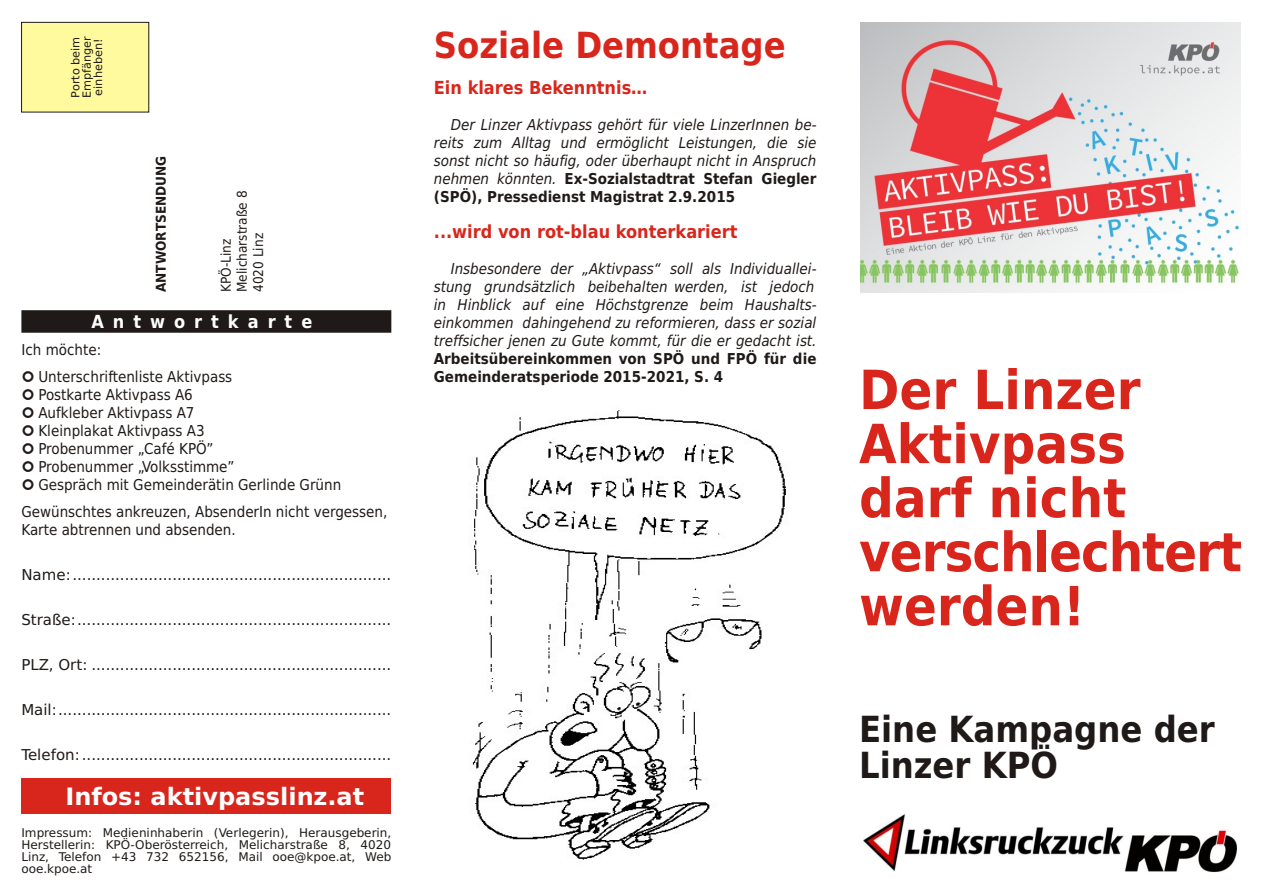
<style>
.page{position:relative;width:1263px;height:894px;background:#fff}
.page>*{position:absolute;margin:0;border:0;box-sizing:border-box;transform-origin:0 0}
.t1{font:700 54px/54px "DejaVu Sans Condensed";color:#d9261c}
.t2{font:700 36px/36px "DejaVu Sans Condensed";color:#1f1a17}
.t3{font:700 36px "DejaVu Sans Condensed";color:#d9261c}
.t4{font:700 24px "DejaVu Sans";color:#fff}
.t5{font:700 18px "DejaVu Sans Condensed";color:#d9261c}
.t6{font:700 18px "DejaVu Sans Condensed";letter-spacing:.5em;color:#fff}
.t7{font:italic 15px/18px "DejaVu Sans Condensed";color:#1f1a17;text-align:justify}
.t8{font:15px "DejaVu Sans";color:#1f1a17}
.t9{font:15px/18px "DejaVu Sans Condensed";color:#1f1a17}
.t10{font:700 15px/18px "DejaVu Sans Condensed";color:#1f1a17}
.t11{font:13.5px/16.2px "DejaVu Sans Condensed";color:#1f1a17}
.t12{font:700 13.5px "DejaVu Sans Condensed";color:#1f1a17}
.t13{font:12px/12px "DejaVu Sans";color:#1f1a17;text-align:justify}
.t14{font:11.25px/11.2px "DejaVu Sans";color:#1f1a17;text-align:justify}
.s1{font-weight:700;font-style:normal}
</style>
<div class="page">
<div style="left:21px;top:310px;width:370px;height:23px;background:#1f1a17"></div>
<div style="left:21px;top:22px;width:128px;height:90px;background:#fffa9e"></div>
<div style="left:21px;top:22px;width:128px;height:90px;border:1px solid #1f1a17"></div>
<img style="left:863px;top:814px;width:374px;height:58px">
<div style="left:21px;top:778px;width:370px;height:36px;background:#d9261c"></div>
<img style="left:472px;top:410px;width:314px;height:450px">
<img style="left:860px;top:22px;width:380px;height:270px">
<p class="t14" style="left:71px;top:98px;width:63px;rotate:-90deg">oP ot r b e mi Emp äf nger e ni heben!</p>
<p class="t12" style="left:156px;top:292px;width:138px;rotate:-90deg">ANTWORTSENDUNG</p>
<p class="t11" style="left:219px;top:292px;width:103px;rotate:-90deg">ÖPK zniL-<br>M eßartsrahci le 8<br>0204 zn i L</p>
<p class="t6" style="left:91px;top:315px;width:222px">Antwortkarte</p>
<p class="t9" style="left:38px;top:338px;width:195px;line-height:27px;text-indent:-17px">Ich möch te:<br>Un ter schrif ten lis te Ak tiv pass</p>
<p class="t9" style="left:38px;top:387px;width:304px">Post kar te Ak tiv pass A6<br>Auf kle ber Ak tiv pass A7<br>Klein pla kat Ak tiv pass A3<br>Pro be num mer „Café KPÖ”<br>Pro be num mer „Volks stim me”<br>Ge spräch mit Ge mein de rä tin Ger lin de Grünn</p>
<p class="t9" style="left:21px;top:504px;width:368px">Ge wünsch tes an kreu zen, Ab sen de rIn nicht ver ges sen,<br>Kar te ab tren nen und ab sen den.</p>
<p class="t8" style="left:21px;top:569px;width:371px">Name:...................................................................</p>
<p class="t8" style="left:21px;top:614px;width:371px">Stra ße:..................................................................</p>
<p class="t8" style="left:21px;top:659px;width:371px">PLZ, Ort: ...............................................................</p>
<p class="t8" style="left:21px;top:704px;width:371px">Mail:......................................................................</p>
<p class="t8" style="left:21px;top:749px;width:371px">Te le fon:.................................................................</p>
<h3 class="t4" style="left:65px;top:787px;width:300px">In fos: ak tiv pass linz.at</h3>
<p class="t13" style="left:21px;top:828px;width:371px">Im pres sum: Me dien in ha be rin (Ver le ge rin), He raus ge be rin, Her stel le rin: KPÖ-Ober ös ter reich, Me li char stra ße 8, 4020<br>Linz, Te le fon +43 732 652156, Mail ooe@kpoe.at, Web ooe.kpoe.at</p>
<h2 class="t3" style="left:434px;top:31px;width:353px">Soziale Demontage</h2>
<p class="t5" style="left:434px;top:81px;width:215px">Ein kla res Be kennt nis…</p>
<p class="t7" style="left:434px;top:117px;width:384px;text-indent:17px">Der Lin zer Ak tiv pass ge hört für vie le Lin ze rIn nen be - reits zum All tag und er mög licht Lei stun gen, die sie sonst nicht so häu fig, oder über haupt nicht in An spruch neh men könn ten. <span class="s1">Ex-So zial stadt rat Ste fan Gieg ler (SPÖ), Pres se dienst Ma gi strat 2.9.2015</span></p>
<p class="t5" style="left:434px;top:225px;width:305px">...wird von rot-blau kon ter ka riert</p>
<p class="t7" style="left:434px;top:261px;width:384px;text-align:left;text-indent:17px">Ins be son de re der „Ak tiv pass“ soll als In di vi du al lei - stung grund sätz lich bei be hal ten wer den, ist je doch in Hin blick auf eine Höchst grenze beim Haus halts - ein kom men da hin ge hend zu re for mie ren, dass er so zial treff si cher jenen zu Gute kommt, für die er ge dacht ist.</p>
<p class="t10" style="left:434px;top:351px;width:384px">Ar beits über ein kom men von SPÖ und FPÖ für die<br>Ge mein de rats pe ri ode 2015-2021, S. 4</p>
<h1 class="t1" style="left:859px;top:368px;width:385px">Der Linzer<br>Aktivpass darf nicht verschlechtert werden!</h1>
<h2 class="t2" style="left:859px;top:715px;width:357px">Eine Kam pa gne der<br>Lin zer KPÖ</h2>
</div>
